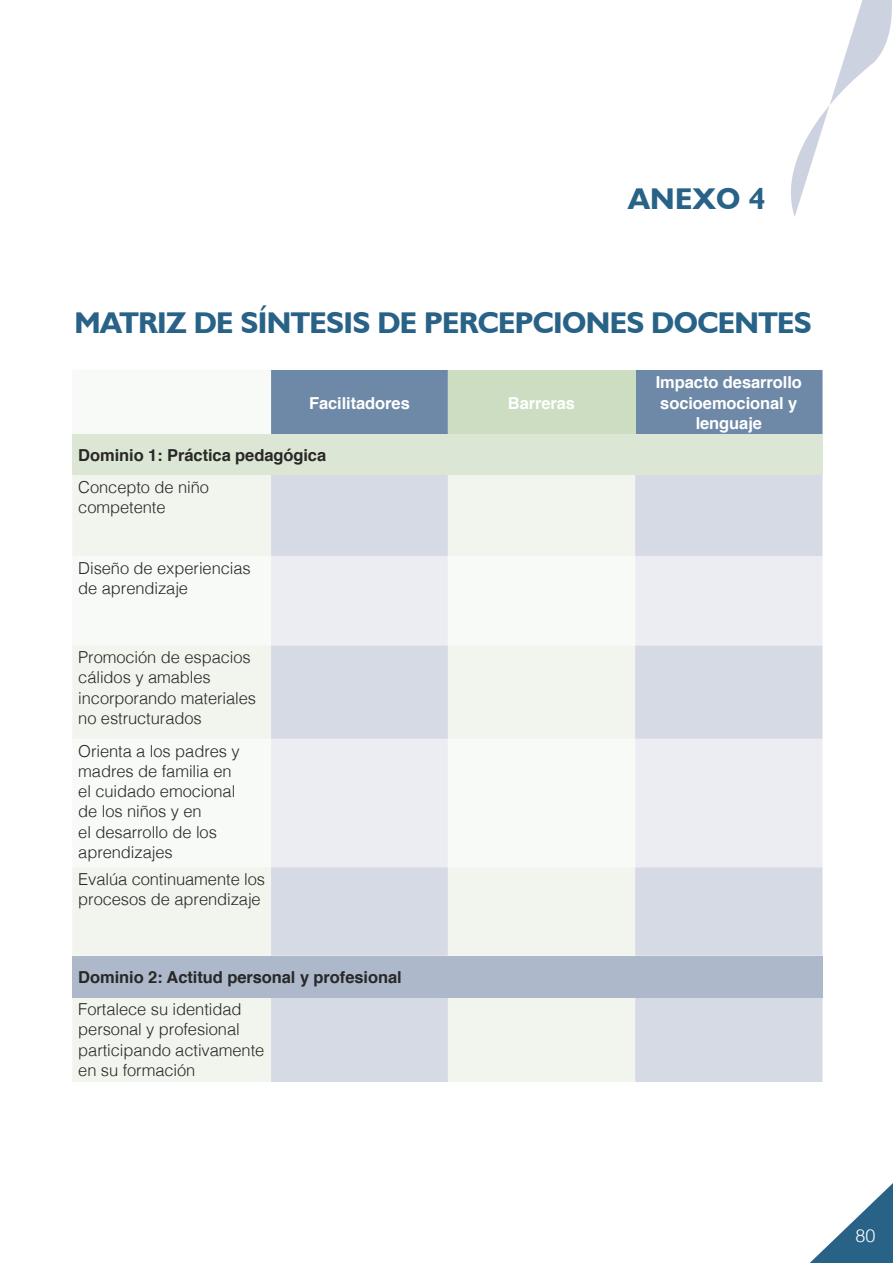
<style>
.page{position:relative;width:893px;height:1263px;background:#fff}
.page>*{position:absolute;margin:0;border:0;box-sizing:border-box;transform-origin:0 0}
.t1{font:700 30px "Humanist 521 BT";letter-spacing:-.02em;color:#286287}
.t2{font:300 18px "Helvetica";color:#fff}
.t3{font:300 16.5px/20.2px "Helvetica";letter-spacing:-.005em;color:#282827}
.t4{font:700 16.5px "Helvetica";letter-spacing:-.005em;color:#282827}
.t5{font:700 16.5px/20.2px "Helvetica";letter-spacing:-.005em;color:#fff;text-align:center}
</style>
<div class="page">
<svg style="left:791px;top:0;width:101px;height:217px"></svg>
<svg style="left:810px;top:1183px;width:83px;height:80px"></svg>
<div style="left:271px;top:370px;width:551px;height:65px;background:#6e89a8"></div>
<div style="left:448px;top:370px;width:187px;height:65px;background:#ccddc2"></div>
<div style="left:72px;top:435px;width:750px;height:40px;background:#dbe7d4"></div>
<svg style="left:72px;top:475px;width:199px;height:607px;fill:#f1f5ee"></svg>
<svg style="left:271px;top:475px;width:551px;height:607px;background:#dfe3e7"></svg>
<svg style="left:271px;top:556px;width:551px;height:311px;fill:#ebedf3"></svg>
<div style="left:72px;top:956px;width:750px;height:41px;background:#adb8cb"></div>
<h1 class="t1" style="left:628px;top:180px;width:139px">ANEXO 4</h1>
<h1 class="t1" style="left:74px;top:304px;width:739px">MATRIZ DE SÍNTESIS DE PERCEPCIONES DOCENTES</h1>
<p class="t5" style="left:309px;top:393px;width:102px">Facilitadores</p>
<p class="t5" style="left:508px;top:393px;width:69px">Barreras</p>
<p class="t4" style="left:78px;top:442px;width:249px">Dominio 1: Práctica pedagógica</p>
<p class="t3" style="left:78px;top:476px;width:132px">Concepto de niño competente</p>
<p class="t3" style="left:78px;top:557px;width:174px">Diseño de experiencias de aprendizaje</p>
<p class="t3" style="left:78px;top:646px;width:179px">Promoción de espacios cálidos y amables incorporando materiales no estructurados</p>
<p class="t3" style="left:78px;top:739px;width:163px">Orienta a los padres y madres de familia en el cuidado emocional de los niños y en<br>el desarrollo de los aprendizajes</p>
<p class="t3" style="left:78px;top:868px;width:188px">Evalúa continuamente los procesos de aprendizaje</p>
<p class="t4" style="left:78px;top:963px;width:325px">Dominio 2: Actitud personal y profesional</p>
<p class="t3" style="left:78px;top:998px;width:188px">Fortalece su identidad personal y profesional participando activamente en su formación</p>
<p class="t5" style="left:656px;top:373px;width:148px">Impacto desarrollo socioemocional y lenguaje</p>
<p class="t2" style="left:856px;top:1221px;width:21px">80</p>
</div>
